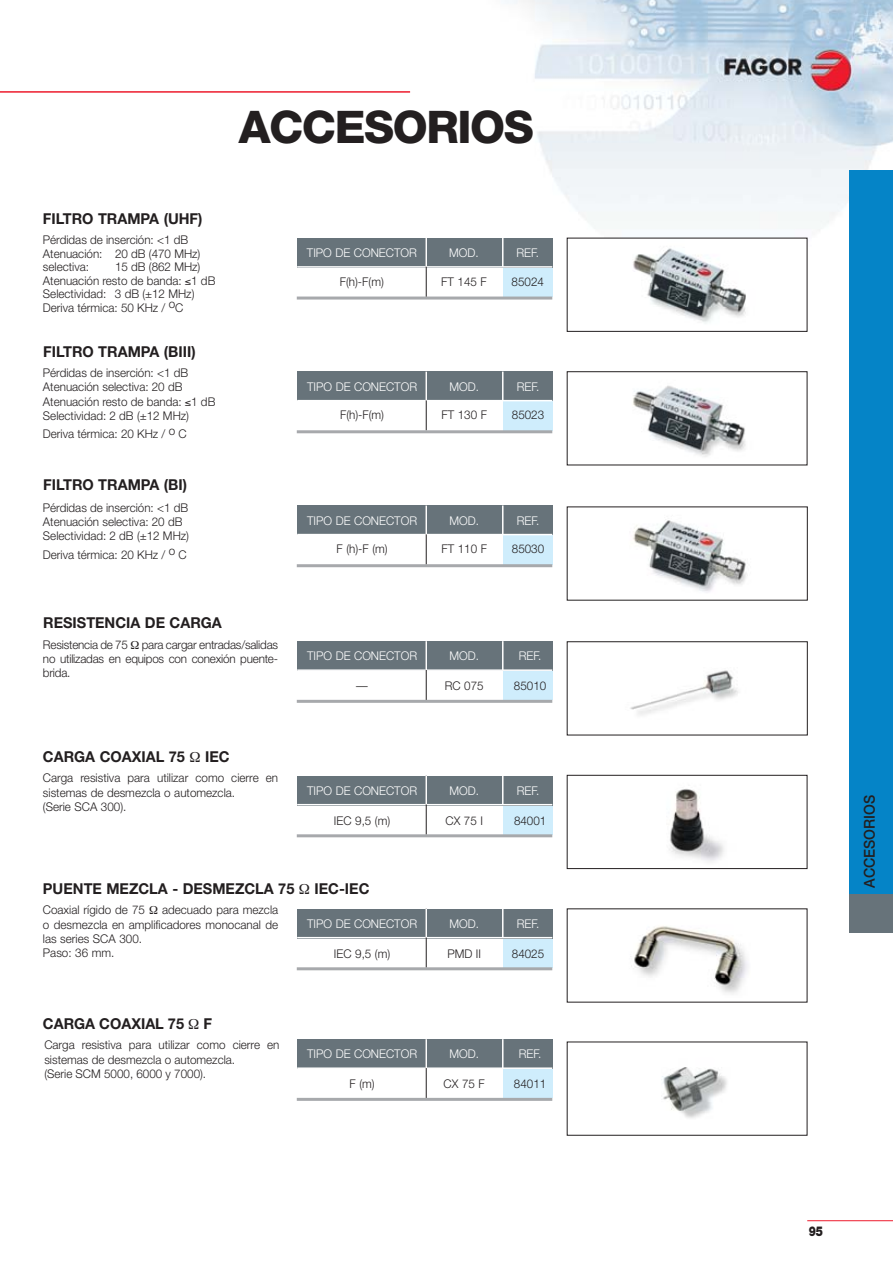
<style>
.page{position:relative;width:893px;height:1262px;background:#fff}
.page>*{position:absolute;margin:0;border:0;box-sizing:border-box;transform-origin:0 0}
.t1{font:800 45px "Helvetica Neue";letter-spacing:-.03em;color:#231f20}
.t2{font:700 15px "Helvetica Neue";color:#231f20}
.t3{font:500 15px "Helvetica Neue";color:#231f20;scale:.95 1}
.t4{font:900 13.5px "Helvetica Neue";color:#231f20;scale:.8 1}
.t5{font:300 12px/14.4px "Helvetica Neue";color:#231f20}
.t6{font:300 12px "Helvetica Neue";color:#fff}
</style>
<div class="page">
<img style="left:296px;top:0;width:596px;height:1222px">
<hr style="left:807px;top:1220px;width:85px;height:1px;background:#ed1b2d">
<div style="left:503px;top:1068px;width:49px;height:30px;background:#cfedfc"></div>
<div style="left:297px;top:1039px;width:255px;height:30px;background:#67737a"></div>
<hr style="left:297px;top:1067px;width:255px;height:2px;background:#fff">
<hr style="left:426px;top:1039px;width:1px;height:59px;background:#231f20">
<svg style="left:502px;top:1039px;width:1px;height:28px"></svg>
<hr style="left:425px;top:1039px;width:2px;height:29px;background:#fff">
<hr style="left:297px;top:1097px;width:255px;height:3px;background:#a7a9ac">
<div style="left:503px;top:804px;width:49px;height:30px;background:#cfedfc"></div>
<div style="left:297px;top:775px;width:255px;height:30px;background:#67737a"></div>
<hr style="left:297px;top:804px;width:255px;height:1px;background:#fff">
<hr style="left:426px;top:775px;width:1px;height:59px;background:#231f20">
<svg style="left:502px;top:775px;width:1px;height:29px"></svg>
<hr style="left:425px;top:775px;width:2px;height:29px;background:#fff">
<hr style="left:297px;top:834px;width:255px;height:3px;background:#a7a9ac">
<div style="left:503px;top:937px;width:49px;height:30px;background:#cfedfc"></div>
<div style="left:297px;top:908px;width:255px;height:30px;background:#67737a"></div>
<hr style="left:297px;top:937px;width:255px;height:1px;background:#fff">
<hr style="left:426px;top:908px;width:1px;height:59px;background:#231f20">
<svg style="left:502px;top:908px;width:1px;height:29px"></svg>
<hr style="left:425px;top:908px;width:2px;height:29px;background:#fff">
<hr style="left:297px;top:967px;width:255px;height:3px;background:#a7a9ac">
<div style="left:503px;top:534px;width:49px;height:30px;background:#cfedfc"></div>
<div style="left:297px;top:505px;width:255px;height:30px;background:#67737a"></div>
<hr style="left:297px;top:534px;width:255px;height:1px;background:#fff">
<hr style="left:426px;top:505px;width:1px;height:59px;background:#231f20">
<svg style="left:502px;top:505px;width:1px;height:29px"></svg>
<hr style="left:425px;top:505px;width:2px;height:29px;background:#fff">
<hr style="left:297px;top:564px;width:255px;height:3px;background:#a7a9ac">
<div style="left:503px;top:670px;width:49px;height:30px;background:#cfedfc"></div>
<div style="left:297px;top:641px;width:255px;height:30px;background:#67737a"></div>
<hr style="left:297px;top:669px;width:255px;height:2px;background:#fff">
<hr style="left:426px;top:641px;width:1px;height:59px;background:#231f20">
<svg style="left:502px;top:641px;width:1px;height:28px"></svg>
<hr style="left:425px;top:641px;width:2px;height:29px;background:#fff">
<hr style="left:297px;top:700px;width:255px;height:3px;background:#a7a9ac">
<div style="left:503px;top:400px;width:49px;height:30px;background:#cfedfc"></div>
<div style="left:297px;top:371px;width:255px;height:30px;background:#67737a"></div>
<hr style="left:297px;top:400px;width:255px;height:1px;background:#fff">
<hr style="left:426px;top:371px;width:1px;height:59px;background:#231f20">
<svg style="left:502px;top:371px;width:1px;height:29px"></svg>
<hr style="left:425px;top:371px;width:2px;height:29px;background:#fff">
<hr style="left:297px;top:430px;width:255px;height:3px;background:#a7a9ac">
<div style="left:567px;top:642px;width:240px;height:93px;background:#fff"></div>
<img style="left:630px;top:670px;width:108px;height:45px">
<div style="left:567px;top:641px;width:240px;height:94px;border:1px solid #231f20"></div>
<div style="left:567px;top:507px;width:240px;height:93px;background:#fff"></div>
<img style="left:633px;top:520px;width:115px;height:72px">
<div style="left:567px;top:775px;width:239px;height:93px;background:#fff"></div>
<img style="left:669px;top:789px;width:55px;height:73px">
<div style="left:567px;top:775px;width:240px;height:93px;border:1px solid #231f20"></div>
<div style="left:567px;top:1042px;width:239px;height:93px;background:#fff"></div>
<img style="left:662px;top:1067px;width:65px;height:51px">
<div style="left:567px;top:909px;width:239px;height:93px;background:#fff"></div>
<img style="left:634px;top:926px;width:114px;height:68px">
<div style="left:567px;top:372px;width:239px;height:93px;background:#fff"></div>
<img style="left:633px;top:385px;width:113px;height:72px">
<div style="left:567px;top:371px;width:240px;height:94px;border:1px solid #231f20"></div>
<hr style="left:0;top:91px;width:410px;height:2px;background:#ed1b2d">
<div style="left:503px;top:267px;width:49px;height:30px;background:#cfedfc"></div>
<div style="left:297px;top:238px;width:255px;height:30px;background:#67737a"></div>
<hr style="left:297px;top:266px;width:255px;height:2px;background:#fff">
<hr style="left:426px;top:238px;width:1px;height:59px;background:#231f20">
<svg style="left:502px;top:238px;width:1px;height:28px"></svg>
<hr style="left:425px;top:238px;width:2px;height:29px;background:#fff">
<hr style="left:297px;top:296px;width:255px;height:3px;background:#a7a9ac">
<div style="left:567px;top:238px;width:239px;height:93px;background:#fff"></div>
<img style="left:633px;top:248px;width:113px;height:75px">
<div style="left:849px;top:170px;width:43px;height:749px;background:#0584c7"></div>
<div style="left:849px;top:894px;width:43px;height:38px;background:#67737a"></div>
<svg style="left:299px;top:883px;width:10px;height:11px"></svg>
<h1 class="t1" style="left:239px;top:111px;width:296px">ACCESORIOS</h1>
<p class="t2" style="left:43px;top:213px;width:161px">FILTRO TRAMPA (UHF)</p>
<p class="t5" style="left:43px;top:234px;width:159px;line-height:13.5px">Pérdidas de inserción: &lt;1 dB<br>Atenuación: 20 dB (470 MHz) selectiva:</p>
<p class="t5" style="left:43px;top:261px;width:174px;line-height:13.5px;text-indent:72px">15 dB (862 MHz)<br>Atenuación resto de banda: ≤1 dB<br>Selectividad: 3 dB (±12 MHz)<br>Deriva térmica: 50 KHz / oC</p>
<p class="t2" style="left:43px;top:346px;width:154px">FILTRO TRAMPA (BIII)</p>
<p class="t5" style="left:43px;top:366px;width:174px">Pérdidas de inserción: &lt;1 dB<br>Atenuación selectiva: 20 dB<br>Atenuación resto de banda: ≤1 dB<br>Selectividad: 2 dB (±12 MHz)</p>
<p class="t5" style="left:43px;top:428px;width:145px">Deriva térmica: 20 KHz / o C</p>
<p class="t2" style="left:43px;top:480px;width:145px">FILTRO TRAMPA (BI)</p>
<p class="t5" style="left:43px;top:501px;width:148px">Pérdidas de inserción: &lt;1 dB<br>Atenuación selectiva: 20 dB<br>Selectividad: 2 dB (±12 MHz)</p>
<p class="t5" style="left:43px;top:548px;width:145px">Deriva térmica: 20 KHz / o C</p>
<p class="t6" style="left:307px;top:248px;width:111px">TIPO DE CONECTOR</p>
<p class="t6" style="left:449px;top:248px;width:31px">MOD.</p>
<p class="t6" style="left:516px;top:248px;width:24px">REF.</p>
<p class="t5" style="left:340px;top:275px;width:45px">F(h)-F(m)</p>
<p class="t5" style="left:441px;top:275px;width:47px">FT 145 F</p>
<p class="t5" style="left:511px;top:275px;width:34px">85024</p>
<p class="t6" style="left:307px;top:382px;width:111px">TIPO DE CONECTOR</p>
<p class="t6" style="left:449px;top:382px;width:31px">MOD.</p>
<p class="t6" style="left:516px;top:382px;width:24px">REF.</p>
<p class="t5" style="left:340px;top:409px;width:45px">F(h)-F(m)</p>
<p class="t5" style="left:441px;top:409px;width:47px">FT 130 F</p>
<p class="t5" style="left:512px;top:409px;width:34px">85023</p>
<p class="t6" style="left:307px;top:516px;width:111px">TIPO DE CONECTOR</p>
<p class="t6" style="left:449px;top:516px;width:31px">MOD.</p>
<p class="t6" style="left:516px;top:516px;width:24px">REF.</p>
<p class="t5" style="left:336px;top:543px;width:53px">F (h)-F (m)</p>
<p class="t5" style="left:441px;top:543px;width:47px">FT 110 F</p>
<p class="t5" style="left:512px;top:543px;width:34px">85030</p>
<p class="t2" style="left:43px;top:617px;width:180px">RESISTENCIA DE CARGA</p>
<p class="t5" style="left:43px;top:638px;width:237px;text-align:justify">Resistencia de 75 para cargar entradas/salidas no utilizadas en equipos con conexión puente&shy;brida.</p>
<p class="t2" style="left:43px;top:751px;width:143px">CARGA COAXIAL 75</p>
<p class="t2" style="left:205px;top:751px;width:26px">IEC</p>
<p class="t5" style="left:43px;top:772px;width:237px">Carga resistiva para utilizar como cierre en sistemas de desmezcla o automezcla.<br>(Serie SCA 300).</p>
<p class="t6" style="left:307px;top:651px;width:111px">TIPO DE CONECTOR</p>
<p class="t6" style="left:449px;top:651px;width:31px">MOD.</p>
<p class="t6" style="left:519px;top:651px;width:24px">REF.</p>
<p class="t5" style="left:356px;top:679px;width:13px">—</p>
<p class="t5" style="left:445px;top:679px;width:40px">RC 075</p>
<p class="t5" style="left:514px;top:679px;width:34px">85010</p>
<p class="t6" style="left:307px;top:786px;width:111px">TIPO DE CONECTOR</p>
<p class="t6" style="left:449px;top:786px;width:31px">MOD.</p>
<p class="t6" style="left:516px;top:786px;width:24px">REF.</p>
<p class="t5" style="left:334px;top:814px;width:58px">IEC 9,5 (m)</p>
<p class="t5" style="left:445px;top:814px;width:39px">CX 75 I</p>
<p class="t5" style="left:514px;top:814px;width:34px">84001</p>
<p class="t2" style="left:43px;top:883px;width:253px">PUENTE MEZCLA - DESMEZCLA 75</p>
<p class="t2" style="left:314px;top:883px;width:56px">IEC-IEC</p>
<p class="t5" style="left:43px;top:904px;width:104px">Coaxial rígido de 75</p>
<p class="t5" style="left:43px;top:904px;width:237px;text-indent:119px">adecuado para mezcla o desmezcla en amplificadores monocanal de las series SCA 300.<br>Paso: 36 mm.</p>
<p class="t6" style="left:307px;top:919px;width:111px">TIPO DE CONECTOR</p>
<p class="t6" style="left:449px;top:919px;width:31px">MOD.</p>
<p class="t6" style="left:516px;top:919px;width:24px">REF.</p>
<p class="t5" style="left:334px;top:947px;width:58px">IEC 9,5 (m)</p>
<p class="t5" style="left:447px;top:947px;width:35px">PMD II</p>
<p class="t5" style="left:512px;top:947px;width:34px">84025</p>
<p class="t2" style="left:43px;top:1017px;width:143px">CARGA COAXIAL 75</p>
<p class="t2" style="left:203px;top:1017px;width:10px">F</p>
<p class="t5" style="left:44px;top:1039px;width:237px">Carga resistiva para utilizar como cierre en sistemas de desmezcla o automezcla.<br>(Serie SCM 5000, 6000 y 7000).</p>
<p class="t6" style="left:307px;top:1049px;width:111px">TIPO DE CONECTOR</p>
<p class="t6" style="left:449px;top:1049px;width:31px">MOD.</p>
<p class="t6" style="left:519px;top:1049px;width:24px">REF.</p>
<p class="t5" style="left:349px;top:1078px;width:27px">F (m)</p>
<p class="t5" style="left:443px;top:1078px;width:43px">CX 75 F</p>
<p class="t5" style="left:514px;top:1078px;width:34px">84011</p>
<p class="t3" style="left:864px;top:888px;width:100px;rotate:-90deg">ACCESORIOS</p>
<p class="t4" style="left:808px;top:1226px;width:20px">95</p>
</div>
